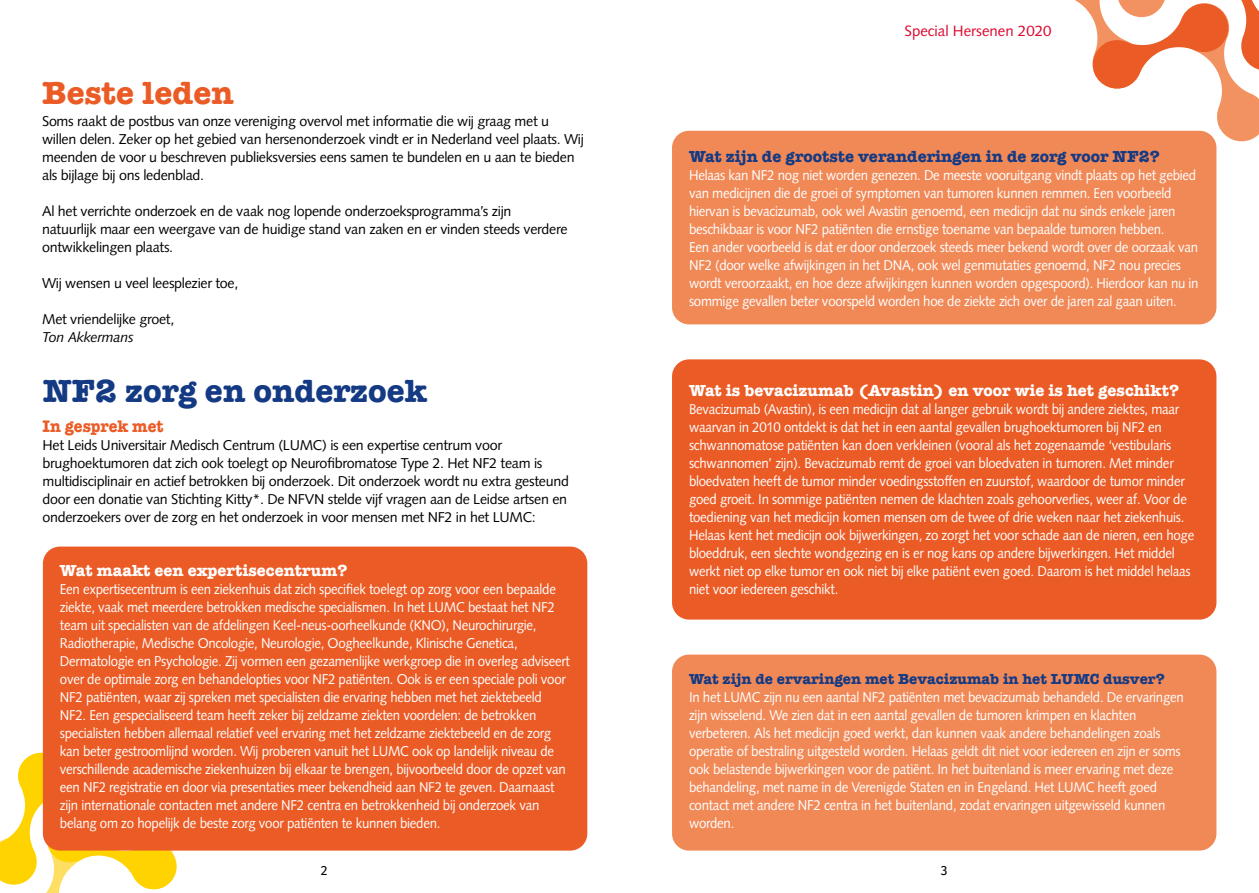
<style>
.page{position:relative;width:1259px;height:893px;background:#fff}
.page>*{position:absolute;margin:0;border:0;box-sizing:border-box;transform-origin:0 0}
.t1{font:700 33px "American Typewriter";color:#143a84}
.t2{font:700 33px "American Typewriter";color:#eb5b25}
.t3{font:700 17.25px "American Typewriter";color:#eb5b25;scale:.93 1}
.t4{font:700 16.5px "American Typewriter";color:#fff}
.t5{font:700 16.5px "American Typewriter";color:#143a84}
.t6{font:700 15px "American Typewriter";color:#143a84}
.t7{font:15px "Syntax LT Std";color:#dd052b}
.t8{font:14.25px/18px "Syntax LT Std";letter-spacing:-.02em;color:#fff;scale:.93 1}
.t9{font:14.25px/18px "Syntax LT Std";letter-spacing:-.02em;color:#000}
.t10{font:italic 14.25px "Syntax LT Std";letter-spacing:-.02em;color:#000}
.t11{font:13.5px "Fira Sans";color:#000}
</style>
<div class="page">
<svg style="left:1051px;top:0;width:208px;height:145px"></svg>
<svg style="left:0;top:750px;width:177px;height:143px"></svg>
<div style="left:43px;top:547px;width:544px;height:304px;background:#eb5b25;border-radius:17px"></div>
<div style="left:672px;top:131px;width:544px;height:193px;background:#f18957;border-radius:17px"></div>
<div style="left:672px;top:359px;width:544px;height:261px;background:#eb5b25;border-radius:17px"></div>
<div style="left:672px;top:655px;width:544px;height:196px;background:#f18957;border-radius:17px"></div>
<h1 class="t2" style="left:42px;top:64px;width:193px">Beste leden</h1>
<p class="t9" style="left:42px;top:112px;width:543px">Soms raakt de postbus van onze vereniging overvol met informatie die wij graag met u willen delen. Zeker op het gebied van hersenonderzoek vindt er in Nederland veel plaats. Wij meenden de voor u beschreven publieksversies eens samen te bundelen en u aan te bieden als bijlage bij ons ledenblad.</p>
<p class="t9" style="left:42px;top:202px;width:527px">Al het verrichte onderzoek en de vaak nog lopende onderzoeksprogramma’s zijn natuurlijk maar een weergave van de huidige stand van zaken en er vinden steeds verdere ontwikkelingen plaats.</p>
<p class="t9" style="left:42px;top:274px;width:198px">Wij wensen u veel leesplezier toe,</p>
<p class="t9" style="left:42px;top:310px;width:134px">Met vriendelijke groet,</p>
<p class="t10" style="left:42px;top:329px;width:93px">Ton Akkermans</p>
<h1 class="t1" style="left:43px;top:363px;width:386px">NF2 zorg en onderzoek</h1>
<p class="t3" style="left:43px;top:411px;width:131px">In gesprek met</p>
<p class="t9" style="left:43px;top:436px;width:528px">Het Leids Universitair Medisch Centrum (LUMC) is een expertise centrum voor brughoektumoren dat zich ook toelegt op Neurofibromatose Type 2. Het NF2 team is multidisciplinair en actief betrokken bij onderzoek. Dit onderzoek wordt nu extra gesteund door een donatie van Stichting Kitty*. De NFVN stelde vijf vragen aan de Leidse artsen en onderzoekers over de zorg en het onderzoek in voor mensen met NF2 in het LUMC:</p>
<p class="t4" style="left:60px;top:556px;width:289px">Wat maakt een expertisecentrum?</p>
<p class="t8" style="left:60px;top:580px;width:550px">Een expertisecentrum is een ziekenhuis dat zich specifiek toelegt op zorg voor een bepaalde ziekte, vaak met meerdere betrokken medische specialismen. In het LUMC bestaat het NF2 team uit specialisten van de afdelingen Keel-neus-oorheelkunde (KNO), Neurochirurgie, Radiotherapie, Medische Oncologie, Neurologie, Oogheelkunde, Klinische Genetica, Dermatologie en Psychologie. Zij vormen een gezamenlijke werkgroep die in overleg adviseert over de optimale zorg en behandelopties voor NF2 patiënten. Ook is er een speciale poli voor NF2 patiënten, waar zij spreken met specialisten die ervaring hebben met het ziektebeeld NF2. Een gespecialiseerd team heeft zeker bij zeldzame ziekten voordelen: de betrokken specialisten hebben allemaal relatief veel ervaring met het zeldzame ziektebeeld en de zorg kan beter gestroomlijnd worden. Wij proberen vanuit het LUMC ook op landelijk niveau de verschillende academische ziekenhuizen bij elkaar te brengen, bijvoorbeeld door de opzet van een NF2 registratie en door via presentaties meer bekendheid aan NF2 te geven. Daarnaast zijn internationale contacten met andere NF2 centra en betrokkenheid bij onderzoek van belang om zo hopelijk de beste zorg voor patiënten te kunnen bieden.</p>
<p class="t7" style="left:904px;top:22px;width:148px">Special Hersenen 2020</p>
<p class="t5" style="left:689px;top:142px;width:472px">Wat zijn de grootste veranderingen in de zorg voor NF2?</p>
<p class="t8" style="left:689px;top:166px;width:549px">Helaas kan NF2 nog niet worden genezen. De meeste vooruitgang vindt plaats op het gebied van medicijnen die de groei of symptomen van tumoren kunnen remmen. Een voorbeeld hiervan is bevacizumab, ook wel Avastin genoemd, een medicijn dat nu sinds enkele jaren beschikbaar is voor NF2 patiënten die ernstige toename van bepaalde tumoren hebben.<br>Een ander voorbeeld is dat er door onderzoek steeds meer bekend wordt over de oorzaak van NF2 (door welke afwijkingen in het DNA, ook wel genmutaties genoemd, NF2 nou precies wordt veroorzaakt, en hoe deze afwijkingen kunnen worden opgespoord). Hierdoor kan nu in sommige gevallen beter voorspeld worden hoe de ziekte zich over de jaren zal gaan uiten.</p>
<p class="t4" style="left:689px;top:376px;width:491px">Wat is bevacizumab (Avastin) en voor wie is het geschikt?</p>
<p class="t8" style="left:689px;top:400px;width:545px">Bevacizumab (Avastin), is een medicijn dat al langer gebruik wordt bij andere ziektes, maar waarvan in 2010 ontdekt is dat het in een aantal gevallen brughoektumoren bij NF2 en schwannomatose patiënten kan doen verkleinen (vooral als het zogenaamde ‘vestibularis schwannomen’ zijn). Bevacizumab remt de groei van bloedvaten in tumoren. Met minder bloedvaten heeft de tumor minder voedingsstoffen en zuurstof, waardoor de tumor minder goed groeit. In sommige patiënten nemen de klachten zoals gehoorverlies, weer af. Voor de toediening van het medicijn komen mensen om de twee of drie weken naar het ziekenhuis.<br>Helaas kent het medicijn ook bijwerkingen, zo zorgt het voor schade aan de nieren, een hoge bloeddruk, een slechte wondgezing en is er nog kans op andere bijwerkingen. Het middel werkt niet op elke tumor en ook niet bij elke patiënt even goed. Daarom is het middel helaas niet voor iedereen geschikt.</p>
<p class="t6" style="left:689px;top:666px;width:477px">Wat zijn de ervaringen met Bevacizumab in het LUMC dusver?</p>
<p class="t8" style="left:689px;top:688px;width:533px">In het LUMC zijn nu een aantal NF2 patiënten met bevacizumab behandeld. De ervaringen zijn wisselend. We zien dat in een aantal gevallen de tumoren krimpen en klachten verbeteren. Als het medicijn goed werkt, dan kunnen vaak andere behandelingen zoals operatie of bestraling uitgesteld worden. Helaas geldt dit niet voor iedereen en zijn er soms ook belastende bijwerkingen voor de patiënt. In het buitenland is meer ervaring met deze behandeling, met name in de Verenigde Staten en in Engeland. Het LUMC heeft goed contact met andere NF2 centra in het buitenland, zodat ervaringen uitgewisseld kunnen worden.</p>
<p class="t11" style="left:321px;top:861px;width:8px">2</p>
<p class="t11" style="left:941px;top:861px;width:8px">3</p>
</div>
